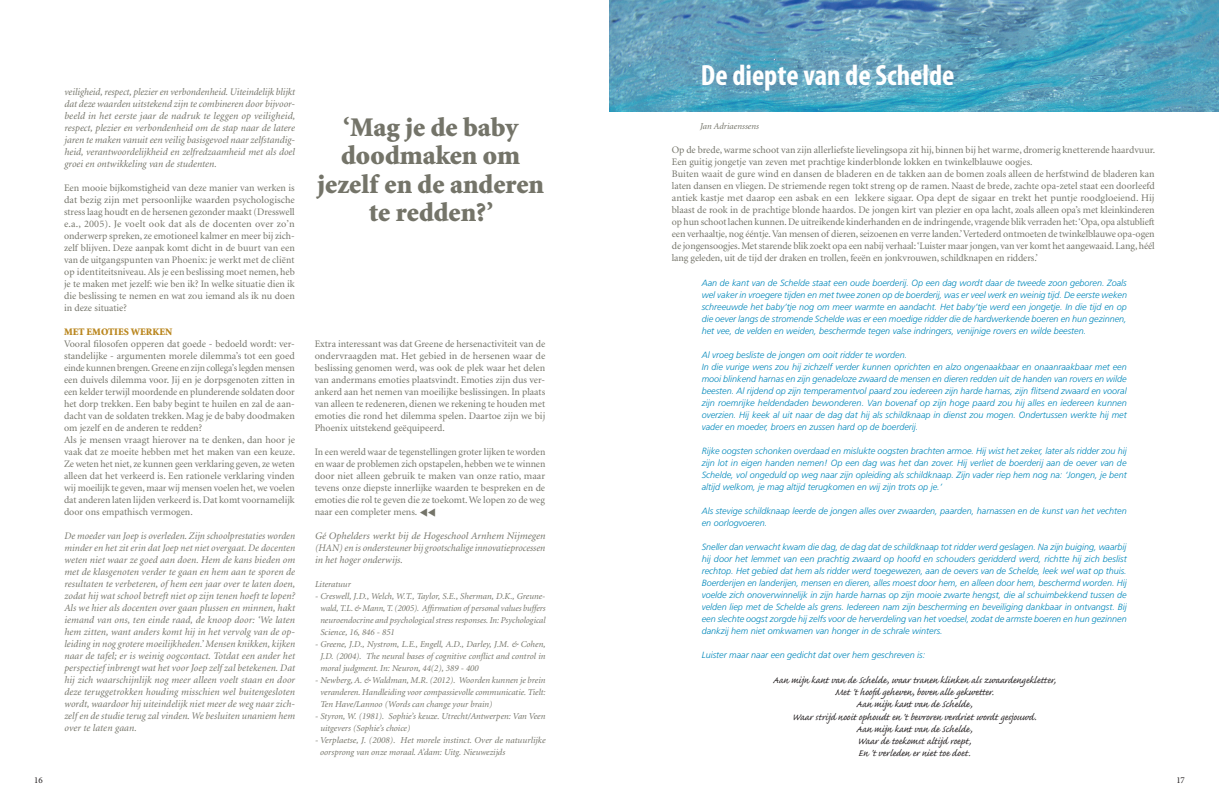
<style>
.page{position:relative;width:1219px;height:808px;background:#fff}
.page>*{position:absolute;margin:0;border:0;box-sizing:border-box;transform-origin:0 0}
.t1{font:700 condensed 29.4px "Myriad Pro";color:#fff}
.t2{font:900 27.1px/28.4px "Minion";color:#747469;text-align:center}
.t3{font:12px/12px "Caflisch Script Web Pro";color:#231f20;text-align:center}
.t4{font:10px/12px "Minion";letter-spacing:-.005em;color:#747469;text-align:justify}
.t5{font:italic 10px/12px "Minion";letter-spacing:.005em;color:#747469;text-align:justify}
.t6{font:900 10px "Minion";color:#ba8720}
.t7{font:italic 300 9px/12px "Frutiger LT Std";color:#0087ba;text-align:justify}
.t8{font:italic 9px/12px "Minion";color:#747469;text-align:justify}
.t9{font:9px "Minion Pro";color:#231f20}
</style>
<div class="page">
<img style="left:609px;top:0;width:610px;height:112px">
<p class="t5" style="left:64px;top:86px;width:232px">veiligheid, respect, plezier en verbondenheid. Uiteindelijk blijkt dat deze waarden uitstekend zijn te combineren door bijvoor&shy;beeld in het eerste jaar de nadruk te leggen op veiligheid, respect, plezier en verbondenheid om de stap naar de latere jaren te maken vanuit een veilig basisgevoel naar zelfstandig&shy;heid, verantwoordelijkheid en zelfredzaamheid met als doel groei en ontwikkeling van de studenten.</p>
<p class="t4" style="left:64px;top:182px;width:232px">Een mooie bijkomstigheid van deze manier van werken is dat bezig zijn met persoonlijke waarden psychologische stress laag houdt en de hersenen gezonder maakt (Dresswell e.a., 2005). Je voelt ook dat als de docenten over zo’n onderwerp spreken, ze emotioneel kalmer en meer bij zich&shy;zelf blijven. Deze aanpak komt dicht in de buurt van een van de uitgangspunten van Phoenix: je werkt met de cliënt op identiteitsniveau. Als je een beslissing moet nemen, heb je te maken met jezelf: wie ben ik? In welke situatie dien ik die beslissing te nemen en wat zou iemand als ik nu doen in deze situatie?</p>
<p class="t6" style="left:64px;top:327px;width:110px">Met emoties werken</p>
<p class="t4" style="left:64px;top:338px;width:233px;text-align:left">Vooral filosofen opperen dat goede - bedoeld wordt: ver&shy;standelijke - argumenten morele dilemma’s tot een goed einde kunnen brengen. Greene en zijn collega’s legden mensen een duivels dilemma voor. Jij en je dorpsgenoten zitten in een kelder terwijl moordende en plunderende soldaten door het dorp trekken. Een baby begint te huilen en zal de aan&shy;dacht van de soldaten trekken. Mag je de baby doodmaken om jezelf en de anderen te redden?<br>Als je mensen vraagt hierover na te denken, dan hoor je vaak dat ze moeite hebben met het maken van een keuze.<br>Ze weten het niet, ze kunnen geen verklaring geven, ze weten alleen dat het verkeerd is. Een rationele verklaring vinden wij moeilijk te geven, maar wij mensen voelen het, we voelen dat anderen laten lijden verkeerd is. Dat komt voornamelijk door ons empathisch vermogen.</p>
<p class="t5" style="left:64px;top:530px;width:232px">De moeder van Joep is overleden. Zijn schoolprestaties worden minder en het zit erin dat Joep net niet overgaat. De docenten weten niet waar ze goed aan doen. Hem de kans bieden om met de klasgenoten verder te gaan en hem aan te sporen de resultaten te verbeteren, of hem een jaar over te laten doen, zodat hij wat school betreft niet op zijn tenen hoeft te lopen?<br>Als we hier als docenten over gaan plussen en minnen, hakt iemand van ons, ten einde raad, de knoop door: ‘We laten hem zitten, want anders komt hij in het vervolg van de op&shy;leiding in nog grotere moeilijkheden.’ Mensen knikken, kijken naar de tafel; er is weinig oogcontact. Totdat een ander het perspectief inbrengt wat het voor Joep zelf zal betekenen. Dat hij zich waarschijnlijk nog meer alleen voelt staan en door deze teruggetrokken houding misschien wel buitengesloten wordt, waardoor hij uiteindelijk niet meer de weg naar zich&shy;zelf en de studie terug zal vinden. We besluiten unaniem hem over te laten gaan.</p>
<h2 class="t2" style="left:317px;top:114px;width:228px">‘Mag je de baby doodmaken om jezelf en de anderen te redden?’</h2>
<p class="t4" style="left:315px;top:338px;width:232px">Extra interessant was dat Greene de hersenactiviteit van de ondervraagden mat. Het gebied in de hersenen waar de beslissing genomen werd, was ook de plek waar het delen van andermans emoties plaatsvindt. Emoties zijn dus ver&shy;ankerd aan het nemen van moeilijke beslissingen. In plaats van alleen te redeneren, dienen we rekening te houden met emoties die rond het dilemma spelen. Daartoe zijn we bij Phoenix uitstekend geëquipeerd.</p>
<p class="t4" style="left:315px;top:446px;width:232px">In een wereld waar de tegenstellingen groter lijken te worden en waar de problemen zich opstapelen, hebben we te winnen door niet alleen gebruik te maken van onze ratio, maar tevens onze diepste innerlijke waarden te bespreken en de emoties die rol te geven die ze toekomt. We lopen zo de weg naar een completer mens.</p>
<p class="t5" style="left:315px;top:530px;width:232px">Gé Ophelders werkt bij de Hogeschool Arnhem Nijmegen (HAN) en is ondersteuner bij grootschalige innovatieprocessen in het hoger onderwijs.</p>
<p class="t8" style="left:315px;top:578px;width:37px">Literatuur</p>
<p class="t8" style="left:320px;top:590px;width:227px;text-indent:-5px">- Creswell, J.D., Welch, W.T., Taylor, S.E., Sherman, D.K., Greune&shy;wald, T.L. &amp; Mann, T. (2005). Affirmation of personal values buffers neuroendocrine and psychological stress responses. In: Psychological Science, 16, 846 - 851</p>
<p class="t8" style="left:320px;top:638px;width:227px;text-indent:-5px">- Greene, J.D., Nystrom, L.E., Engell, A.D., Darley, J.M. &amp; Cohen, J.D. (2004). The neural bases of cognitive conflict and control in moral judgment. In: Neuron, 44(2), 389 - 400</p>
<p class="t8" style="left:320px;top:674px;width:227px;text-indent:-5px">- Newberg, A. &amp; Waldman, M.R. (2012). Woorden kunnen je brein veranderen. Handleiding voor compassievolle communicatie. Tielt:<br>Ten Have/Lannoo (Words can change your brain)</p>
<p class="t8" style="left:320px;top:710px;width:227px;text-indent:-5px">- Styron, W. (1981). Sophie’s keuze. Utrecht/Antwerpen: Van Veen uitgevers (Sophie’s choice)</p>
<p class="t8" style="left:320px;top:734px;width:227px;text-indent:-5px">- Verplaetse, J. (2008). Het morele instinct. Over de natuurlijke oorsprong van onze moraal. A’dam: Uitg. Nieuwezijds</p>
<h1 class="t1" style="left:701px;top:57px;width:255px">De diepte van de Schelde</h1>
<p class="t8" style="left:700px;top:120px;width:60px">Jan Adriaenssens</p>
<p class="t4" style="left:672px;top:144px;width:485px;text-align:left">Op de brede, warme schoot van zijn allerliefste lievelingsopa zit hij, binnen bij het warme, dromerig knetterende haardvuur.<br>Een guitig jongetje van zeven met prachtige kinderblonde lokken en twinkelblauwe oogjes.<br>Buiten waait de gure wind en dansen de bladeren en de takken aan de bomen zoals alleen de herfstwind de bladeren kan laten dansen en vliegen. De striemende regen tokt streng op de ramen. Naast de brede, zachte opa-zetel staat een doorleefd antiek kastje met daarop een asbak en een lekkere sigaar. Opa dept de sigaar en trekt het puntje roodgloeiend. Hij blaast de rook in de prachtige blonde haardos. De jongen kirt van plezier en opa lacht, zoals alleen opa’s met kleinkinderen op hun schoot lachen kunnen. De uitreikende kinderhanden en de indringende, vragende blik verraden het: ‘Opa, opa alstublieft een verhaaltje, nog ééntje. Van mensen of dieren, seizoenen en verre landen.’ Vertederd ontmoeten de twinkelblauwe opa-ogen de jongensoogjes. Met starende blik zoekt opa een nabij verhaal: ‘Luister maar jongen, van ver komt het aangewaaid. Lang, héél lang geleden, uit de tijd der draken en trollen, feeën en jonkvrouwen, schildknapen en ridders.’</p>
<p class="t7" style="left:702px;top:277px;width:427px">Aan de kant van de Schelde staat een oude boerderij. Op een dag wordt daar de tweede zoon geboren. Zoals wel vaker in vroegere tijden en met twee zonen op de boerderij, was er veel werk en weinig tijd. De eerste weken schreeuwde het baby’tje nog om meer warmte en aandacht. Het baby’tje werd een jongetje. In die tijd en op die oever langs de stromende Schelde was er een moedige ridder die de hardwerkende boeren en hun gezinnen, het vee, de velden en weiden, beschermde tegen valse indringers, venijnige rovers en wilde beesten.</p>
<p class="t7" style="left:702px;top:349px;width:427px;text-align:left">Al vroeg besliste de jongen om ooit ridder te worden.<br>In die vurige wens zou hij zichzelf verder kunnen oprichten en alzo ongenaakbaar en onaanraakbaar met een mooi blinkend harnas en zijn genadeloze zwaard de mensen en dieren redden uit de handen van rovers en wilde beesten. Al rijdend op zijn temperamentvol paard zou iedereen zijn harde harnas, zijn flitsend zwaard en vooral zijn roemrijke heldendaden bewonderen. Van bovenaf op zijn hoge paard zou hij alles en iedereen kunnen overzien. Hij keek al uit naar de dag dat hij als schildknaap in dienst zou mogen. Ondertussen werkte hij met vader en moeder, broers en zussen hard op de boerderij.</p>
<p class="t7" style="left:702px;top:445px;width:426px">Rijke oogsten schonken overdaad en mislukte oogsten brachten armoe. Hij wist het zeker, later als ridder zou hij zijn lot in eigen handen nemen! Op een dag was het dan zover. Hij verliet de boerderij aan de oever van de Schelde, vol ongeduld op weg naar zijn opleiding als schildknaap. Zijn vader riep hem nog na: ‘Jongen, je bent altijd welkom, je mag altijd terugkomen en wij zijn trots op je.’</p>
<p class="t7" style="left:702px;top:505px;width:426px">Als stevige schildknaap leerde de jongen alles over zwaarden, paarden, harnassen en de kunst van het vechten en oorlogvoeren.</p>
<p class="t7" style="left:702px;top:541px;width:427px">Sneller dan verwacht kwam die dag, de dag dat de schildknaap tot ridder werd geslagen. Na zijn buiging, waarbij hij door het lemmet van een prachtig zwaard op hoofd en schouders geridderd werd, richtte hij zich beslist rechtop. Het gebied dat hem als ridder werd toegewezen, aan de oevers van de Schelde, leek wel wat op thuis.<br>Boerderijen en landerijen, mensen en dieren, alles moest door hem, en alleen door hem, beschermd worden. Hij voelde zich onoverwinnelijk in zijn harde harnas op zijn mooie zwarte hengst, die al schuimbekkend tussen de velden liep met de Schelde als grens. Iedereen nam zijn bescherming en beveiliging dankbaar in ontvangst. Bij een slechte oogst zorgde hij zelfs voor de herverdeling van het voedsel, zodat de armste boeren en hun gezinnen dankzij hem niet omkwamen van honger in de schrale winters.</p>
<p class="t7" style="left:702px;top:649px;width:225px">Luister maar naar een gedicht dat over hem geschreven is:</p>
<p class="t3" style="left:773px;top:675px;width:284px">Aan mijn kant van de Schelde, waar tranen klinken als zwaardengekletter, Met ’t hoofd geheven, boven alle gekwetter.<br>Aan mijn kant van de Schelde,<br>Waar strijd nooit ophoudt en ’t bevroren verdriet wordt gesjouwd.<br>Aan mijn kant van de Schelde,<br>Waar de toekomst altijd roept,<br>En ’t verleden er niet toe doet.</p>
<p class="t9" style="left:34px;top:774px;width:10px">16</p>
<p class="t9" style="left:1176px;top:774px;width:10px">17</p>
</div>
